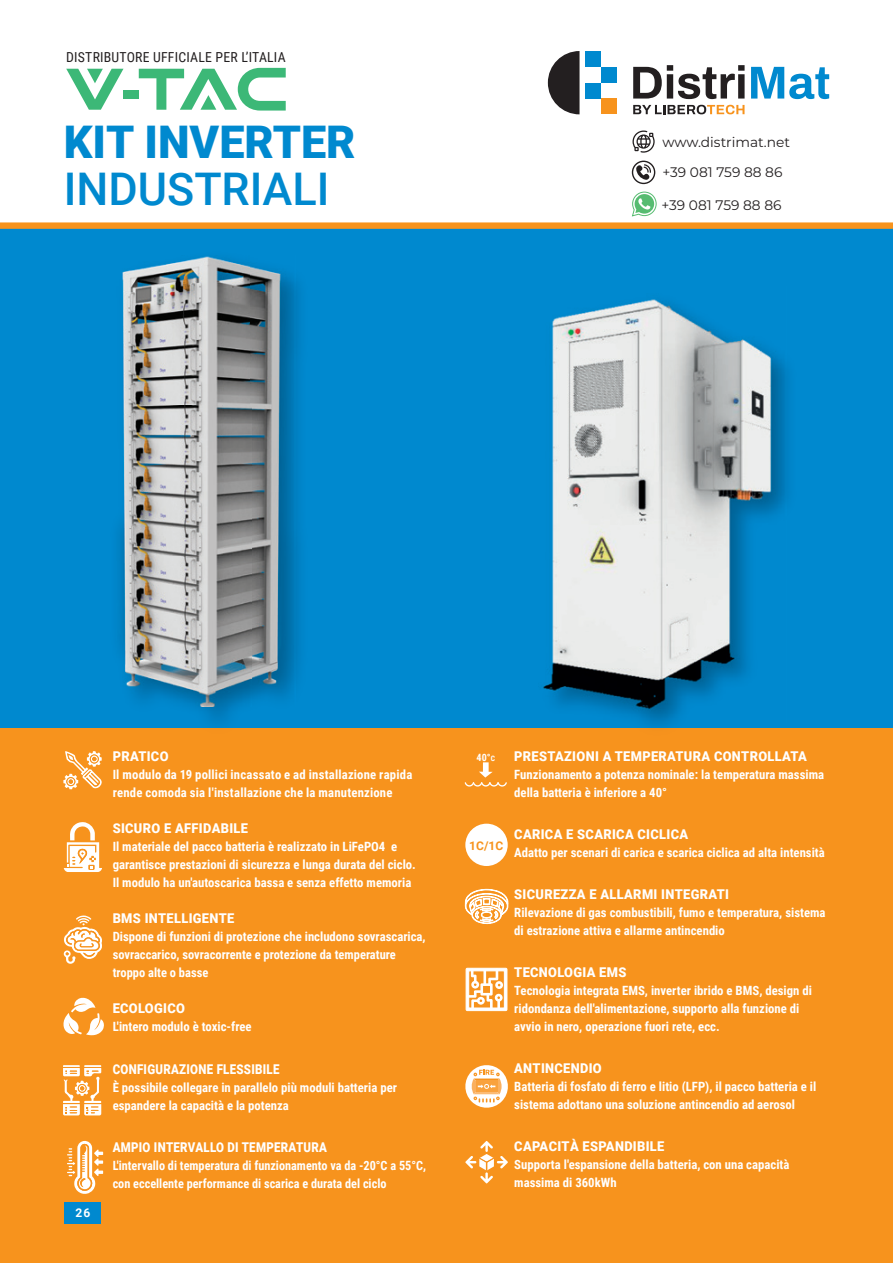
<style>
.page{position:relative;width:893px;height:1263px;background:#fff}
.page>*{position:absolute;margin:0;border:0;box-sizing:border-box;transform-origin:0 0}
.t1{font:900 45px "Roboto";color:#0089cf}
.t2{font:500 45px "Roboto";color:#0089cf}
.t3{font:13.8px/30.3px "Montserrat";color:#231f20}
.t4{font:13.8px "Roboto Condensed";letter-spacing:.015em;color:#231f20}
.t5{font:900 13.5px "Roboto";letter-spacing:.025em;color:#fff;scale:.95 1}
.t6{font:900 13.5px "Roboto";letter-spacing:.025em;color:#fff;scale:.85 1}
.t7{font:700 12.75px/18px "Roboto Condensed";color:#fff}
.t8{font:700 12.75px/18px "Roboto Condensed";color:#fff;scale:.96 1}
.t9{font:700 12px "Roboto";color:#f7931d}
.t10{font:700 12px "Roboto";color:#fff}
.t11{font:700 10.05px "Roboto Condensed";color:#fff}
.s1{font-size:7.5px}
</style>
<div class="page">
<div style="left:0;top:227px;width:893px;height:824px;background:#0089cf"></div>
<div style="left:0;top:729px;width:893px;height:534px;background:#f7931d"></div>
<div style="left:0;top:222px;width:893px;height:7px;background:#f7931d"></div>
<svg style="left:548px;top:51px;width:31px;height:63px"></svg>
<div style="left:585px;top:51px;width:16px;height:16px;background:#0089cf"></div>
<div style="left:585px;top:83px;width:16px;height:16px;background:#0089cf"></div>
<div style="left:601px;top:67px;width:15px;height:16px;background:#0089cf"></div>
<div style="left:601px;top:99px;width:15px;height:15px;background:#f7931d"></div>
<svg style="left:633px;top:65px;width:112px;height:34px"></svg>
<svg style="left:751px;top:67px;width:78px;height:32px"></svg>
<svg style="left:633px;top:105px;width:111px;height:9px"></svg>
<img style="left:104px;top:283px;width:210px;height:446px">
<img style="left:116px;top:256px;width:180px;height:451px">
<img style="left:532px;top:370px;width:271px;height:359px">
<img style="left:532px;top:299px;width:254px;height:423px">
<svg style="left:466px;top:968px;width:41px;height:43px"></svg>
<svg style="left:464px;top:762px;width:43px;height:25px"></svg>
<div style="left:465px;top:824px;width:43px;height:42px;background:#fff;border-radius:50%"></div>
<svg style="left:465px;top:888px;width:43px;height:36px"></svg>
<svg style="left:465px;top:1065px;width:43px;height:43px"></svg>
<svg style="left:465px;top:1141px;width:43px;height:42px"></svg>
<svg style="left:64px;top:822px;width:38px;height:50px"></svg>
<svg style="left:64px;top:915px;width:38px;height:49px"></svg>
<svg style="left:63px;top:751px;width:39px;height:38px"></svg>
<svg style="left:63px;top:1065px;width:38px;height:50px"></svg>
<svg style="left:67px;top:1141px;width:36px;height:53px"></svg>
<svg style="left:63px;top:998px;width:41px;height:37px"></svg>
<div style="left:123px;top:90px;width:16px;height:8px;background:#3cb877"></div>
<svg style="left:66px;top:69px;width:57px;height:41px"></svg>
<svg style="left:139px;top:68px;width:147px;height:43px"></svg>
<svg style="left:632px;top:131px;width:23px;height:22px"></svg>
<svg style="left:636px;top:164px;width:15px;height:16px"></svg>
<div style="left:632px;top:161px;width:23px;height:23px;border:1px solid #231f20;border-radius:50%"></div>
<svg style="left:632px;top:192px;width:24px;height:24px"></svg>
<div style="left:65px;top:1202px;width:36px;height:22px;background:#0089cf"></div>
<p class="t4" style="left:66px;top:47px;width:221px">DISTRIBUTORE UFFICIALE PER L’ITALIA</p>
<h1 class="t1" style="left:64px;top:111px;width:293px">KIT INVERTER</h1>
<h1 class="t2" style="left:64px;top:157px;width:267px">INDUSTRIALI</h1>
<p class="t3" style="left:662px;top:126px;width:129px">www.distrimat.net +39 081 759 88 86</p>
<p class="t3" style="left:661px;top:190px;width:122px">+39 081 759 88 86</p>
<p class="t10" style="left:75px;top:1204px;width:16px">26</p>
<p class="t5" style="left:113px;top:746px;width:60px">PRATICO</p>
<p class="t7" style="left:113px;top:764px;width:301px">Il modulo da 19 pollici incassato e ad installazione rapida rende comoda sia l'installazione che la manutenzione</p>
<p class="t5" style="left:113px;top:818px;width:144px">SICURO E AFFIDABILE</p>
<p class="t7" style="left:113px;top:836px;width:305px">Il materiale del pacco batteria è realizzato in LiFePO4 e garantisce prestazioni di sicurezza e lunga durata del ciclo.<br>Il modulo ha un'autoscarica bassa e senza effetto memoria</p>
<p class="t5" style="left:113px;top:908px;width:130px">BMS INTELLIGENTE</p>
<p class="t7" style="left:113px;top:926px;width:315px">Dispone di funzioni di protezione che includono sovrascarica, sovraccarico, sovracorrente e protezione da temperature troppo alte o basse</p>
<p class="t5" style="left:113px;top:998px;width:78px">ECOLOGICO</p>
<p class="t7" style="left:113px;top:1016px;width:141px">L'intero modulo è toxic-free</p>
<p class="t6" style="left:113px;top:1060px;width:198px">CONFIGURAZIONE FLESSIBILE</p>
<p class="t7" style="left:113px;top:1078px;width:286px">È possibile collegare in parallelo più moduli batteria per espandere la capacità e la potenza</p>
<p class="t6" style="left:113px;top:1138px;width:254px">AMPIO INTERVALLO DI TEMPERATURA</p>
<p class="t8" style="left:113px;top:1156px;width:328px">L'intervallo di temperatura di funzionamento va da -20°C a 55°C, con eccellente performance di scarica e durata del ciclo</p>
<p class="t11" style="left:477px;top:750px;width:20px">40°<span class="s1">C</span></p>
<p class="t9" style="left:469px;top:837px;width:35px">1C/1C</p>
<p class="t5" style="left:514px;top:746px;width:309px">PRESTAZIONI A TEMPERATURA CONTROLLATA</p>
<p class="t7" style="left:514px;top:764px;width:311px">Funzionamento a potenza nominale: la temperatura massima della batteria è inferiore a 40°</p>
<p class="t5" style="left:514px;top:824px;width:185px">CARICA E SCARICA CICLICA</p>
<p class="t7" style="left:514px;top:842px;width:312px">Adatto per scenari di carica e scarica ciclica ad alta intensità</p>
<p class="t5" style="left:514px;top:884px;width:228px">SICUREZZA E ALLARMI INTEGRATI</p>
<p class="t7" style="left:514px;top:902px;width:313px">Rilevazione di gas combustibili, fumo e temperatura, sistema di estrazione attiva e allarme antincendio</p>
<p class="t5" style="left:514px;top:962px;width:119px">TECNOLOGIA EMS</p>
<p class="t7" style="left:514px;top:980px;width:299px">Tecnologia integrata EMS, inverter ibrido e BMS, design di ridondanza dell'alimentazione, supporto alla funzione di avvio in nero, operazione fuori rete, ecc.</p>
<p class="t5" style="left:514px;top:1058px;width:94px">ANTINCENDIO</p>
<p class="t7" style="left:514px;top:1076px;width:303px">Batteria di fosfato di ferro e litio (LFP), il pacco batteria e il sistema adottano una soluzione antincendio ad aerosol</p>
<p class="t5" style="left:514px;top:1136px;width:160px">CAPACITÀ ESPANDIBILE</p>
<p class="t7" style="left:514px;top:1154px;width:277px">Supporta l'espansione della batteria, con una capacità massima di 360kWh</p>
</div>
